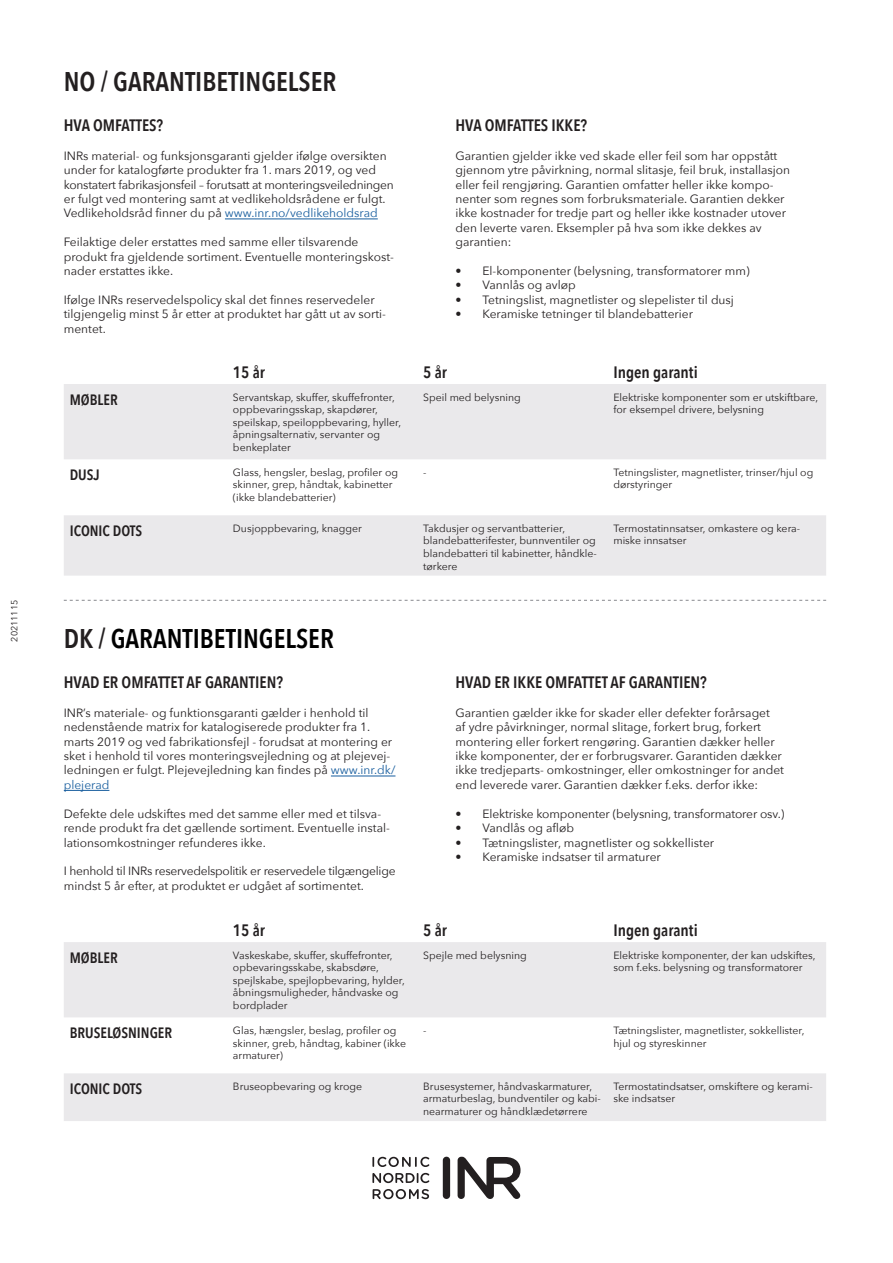
<style>
.page{position:relative;width:893px;height:1263px;background:#fff}
.page>*{position:absolute;margin:0;border:0;box-sizing:border-box;transform-origin:0 0}
.t1{font:600 27px "Avenir Next Condensed";color:#231f20}
.t2{font:600 27px "Avenir Next Condensed";color:#000}
.t3{font:600 16.5px "Avenir Next Condensed";color:#231f20}
.t4{font:600 15px "Avenir Next Condensed";color:#231f20}
.t5{font:12px/14.4px "Avenir Next";color:#231f20}
.t6{font:12px/14.4px "Avenir Next";letter-spacing:-.02em;color:#231f20}
.t7{font:10.5px/12.6px "Avenir Next";color:#231f20}
.t8{font:9px "Avenir Next";color:#231f20}
.s1{color:#175d9e}
.s2{color:#231f20}
</style>
<div class="page">
<div style="left:443px;top:1157px;width:7px;height:42px;background:#231f20;border-radius:4px"></div>
<svg style="left:458px;top:1157px;width:62px;height:42px"></svg>
<svg style="left:372px;top:1157px;width:57px;height:10px"></svg>
<svg style="left:372px;top:1173px;width:57px;height:10px"></svg>
<svg style="left:373px;top:1189px;width:56px;height:10px"></svg>
<hr style="left:225px;top:219px;width:153px;height:1px;background:#175d9e">
<svg style="left:64px;top:384px;width:762px;height:192px;fill:#eae9eb"></svg>
<svg style="left:64px;top:600px;width:762px;height:1px"></svg>
<hr style="left:331px;top:776px;width:64px;height:1px;background:#175d9e">
<hr style="left:64px;top:790px;width:45px;height:1px;background:#175d9e">
<svg style="left:64px;top:942px;width:762px;height:179px;fill:#eae9eb"></svg>
<p class="t8" style="left:7px;top:642px;width:43px;rotate:-90deg">20211115</p>
<p class="t1" style="left:64px;top:58px;width:274px">NO / GARANTIBETINGELSER</p>
<p class="t3" style="left:64px;top:111px;width:101px">HVA OMFATTES?</p>
<p class="t5" style="left:64px;top:148px;width:332px">INRs material- og funksjonsgaranti gjelder ifølge oversikten under for katalogførte produkter fra 1. mars 2019, og ved konstatert fabrikasjonsfeil – forutsatt at monteringsveiledningen er fulgt ved montering samt at vedlikeholdsrådene er fulgt.<br>Vedlikeholdsråd finner du på <span class="s1">www.inr.no/vedlikeholdsrad</span></p>
<p class="t5" style="left:64px;top:234px;width:332px">Feilaktige deler erstattes med samme eller tilsvarende produkt fra gjeldende sortiment. Eventuelle monteringskost&shy;nader erstattes ikke.</p>
<p class="t5" style="left:64px;top:292px;width:324px">Ifølge INRs reservedelspolicy skal det finnes reservedeler tilgjengelig minst 5 år etter at produktet har gått ut av sorti&shy;mentet.</p>
<p class="t3" style="left:455px;top:111px;width:133px">HVA OMFATTES IKKE?</p>
<p class="t5" style="left:455px;top:148px;width:336px">Garantien gjelder ikke ved skade eller feil som har oppstått gjennom ytre påvirkning, normal slitasje, feil bruk, installasjon eller feil rengjøring. Garantien omfatter heller ikke kompo&shy;nenter som regnes som forbruksmateriale. Garantien dekker ikke kostnader for tredje part og heller ikke kostnader utover den leverte varen. Eksempler på hva som ikke dekkes av garantien:</p>
<p class="t5" style="left:455px;top:263px;width:296px">• El-komponenter (belysning, transformatorer mm)</p>
<p class="t5" style="left:455px;top:277px;width:122px">• Vannlås og avløp</p>
<p class="t5" style="left:455px;top:292px;width:280px">• Tetningslist, magnetlister og slepelister til dusj</p>
<p class="t5" style="left:455px;top:306px;width:239px">• Keramiske tetninger til blandebatterier</p>
<p class="t3" style="left:233px;top:358px;width:33px">15 år</p>
<p class="t3" style="left:423px;top:358px;width:25px">5 år</p>
<p class="t3" style="left:613px;top:358px;width:86px">Ingen garanti</p>
<p class="t4" style="left:70px;top:387px;width:50px">MØBLER</p>
<p class="t7" style="left:233px;top:390px;width:170px">Servantskap, skuffer, skuffefronter, oppbevaringsskap, skapdører, speilskap, speiloppbevaring, hyller, åpningsalternativ, servanter og benkeplater</p>
<p class="t7" style="left:423px;top:390px;width:99px">Speil med belysning</p>
<p class="t7" style="left:613px;top:390px;width:206px">Elektriske komponenter som er utskiftbare, for eksempel drivere, belysning</p>
<p class="t4" style="left:70px;top:462px;width:32px">DUSJ</p>
<p class="t7" style="left:233px;top:465px;width:167px">Glass, hengsler, beslag, profiler og skinner, grep, håndtak, kabinetter (ikke blandebatterier)</p>
<p class="t7" style="left:423px;top:465px;width:5px">-</p>
<p class="t7" style="left:613px;top:465px;width:201px">Tetningslister, magnetlister, trinser/hjul og dørstyringer</p>
<p class="t4" style="left:70px;top:518px;width:74px">ICONIC DOTS</p>
<p class="t7" style="left:233px;top:521px;width:130px">Dusjoppbevaring, knagger</p>
<p class="t7" style="left:423px;top:521px;width:175px">Takdusjer og servantbatterier, blandebatterifester, bunnventiler og blandebatteri til kabinetter, håndkle&shy;tørkere</p>
<p class="t7" style="left:613px;top:521px;width:188px">Termostatinnsatser, omkastere og kera&shy;miske innsatser</p>
<p class="t2" style="left:64px;top:615px;width:272px"><span class="s2">DK /</span> GARANTIBETINGELSER</p>
<p class="t3" style="left:64px;top:668px;width:221px">HVAD ER OMFATTET AF GARANTIEN?</p>
<p class="t5" style="left:64px;top:705px;width:333px">INR’s materiale- og funktionsgaranti gælder i henhold til nedenstående matrix for katalogiserede produkter fra 1. marts 2019 og ved fabrikationsfejl - forudsat at montering er sket i henhold til vores monteringsvejledning og at plejevej&shy;ledningen er fulgt. Plejevejledning kan findes på <span class="s1">www.inr.dk/ plejerad</span></p>
<p class="t5" style="left:64px;top:806px;width:328px">Defekte dele udskiftes med det samme eller med et tilsva&shy;rende produkt fra det gællende sortiment. Eventuelle instal&shy;lationsomkostninger refunderes ikke.</p>
<p class="t6" style="left:64px;top:863px;width:333px">I henhold til INRs reservedelspolitik er reservedele tilgængelige mindst 5 år efter, at produktet er udgået af sortimentet.</p>
<p class="t3" style="left:455px;top:668px;width:253px">HVAD ER IKKE OMFATTET AF GARANTIEN?</p>
<p class="t5" style="left:455px;top:705px;width:330px">Garantien gælder ikke for skader eller defekter forårsaget<br>af ydre påvirkninger, normal slitage, forkert brug, forkert montering eller forkert rengøring. Garantien dækker heller ikke komponenter, der er forbrugsvarer. Garantiden dækker ikke tredjeparts- omkostninger, eller omkostninger for andet end leverede varer. Garantien dækker f.eks. derfor ikke:</p>
<p class="t5" style="left:455px;top:806px;width:330px">• Elektriske komponenter (belysning, transformatorer osv.)</p>
<p class="t5" style="left:455px;top:820px;width:120px">• Vandlås og afløb</p>
<p class="t5" style="left:455px;top:835px;width:260px">• Tætningslister, magnetlister og sokkellister</p>
<p class="t5" style="left:455px;top:849px;width:207px">• Keramiske indsatser til armaturer</p>
<p class="t3" style="left:233px;top:916px;width:33px">15 år</p>
<p class="t3" style="left:423px;top:916px;width:25px">5 år</p>
<p class="t3" style="left:613px;top:916px;width:86px">Ingen garanti</p>
<p class="t4" style="left:70px;top:945px;width:50px">MØBLER</p>
<p class="t7" style="left:233px;top:948px;width:173px">Vaskeskabe, skuffer, skuffefronter, opbevaringsskabe, skabsdøre, spejlskabe, spejlopbevaring, hylder, åbningsmuligheder, håndvaske og bordplader</p>
<p class="t7" style="left:423px;top:948px;width:105px">Spejle med belysning</p>
<p class="t7" style="left:613px;top:948px;width:204px">Elektriske komponenter, der kan udskiftes, som f.eks. belysning og transformatorer</p>
<p class="t4" style="left:70px;top:1020px;width:104px">BRUSELØSNINGER</p>
<p class="t7" style="left:233px;top:1023px;width:175px">Glas, hængsler, beslag, profiler og skinner, greb, håndtag, kabiner (ikke armaturer)</p>
<p class="t7" style="left:423px;top:1023px;width:5px">-</p>
<p class="t7" style="left:613px;top:1023px;width:193px">Tætningslister, magnetlister, sokkellister, hjul og styreskinner</p>
<p class="t4" style="left:70px;top:1076px;width:74px">ICONIC DOTS</p>
<p class="t7" style="left:233px;top:1079px;width:131px">Bruseopbevaring og kroge</p>
<p class="t7" style="left:423px;top:1079px;width:179px">Brusesystemer, håndvaskarmaturer, armaturbeslag, bundventiler og kabi&shy;nearmaturer og håndklædetørrere</p>
<p class="t7" style="left:613px;top:1079px;width:201px">Termostatindsatser, omskiftere og kerami&shy;ske indsatser</p>
</div>
